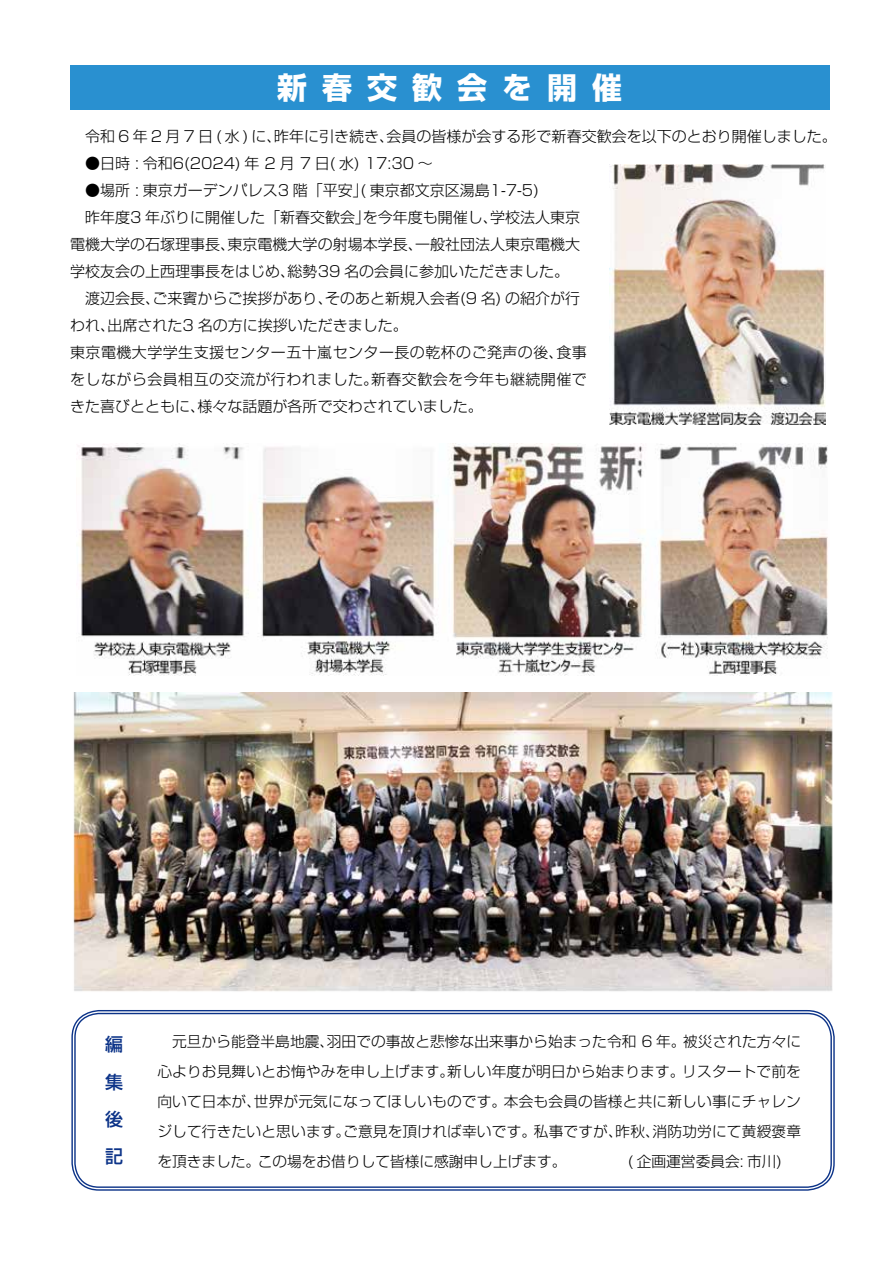
<style>
.page{position:relative;width:893px;height:1263px;background:#fff}
.page>*{position:absolute;margin:0;border:0;box-sizing:border-box;transform-origin:0 0}
.t1{font:700 30px "Shin Go Pro";letter-spacing:.5em;color:#fff}
.t2{font:500 18px/37.2px "Shin Go Pro";color:#0c3388;text-align:justify}
.t3{font:300 15px/27px "Shin Go Pro";color:#000}
.t4{font:300 14.7px/30px "Shin Go Pro";color:#000;text-align:justify}
</style>
<div class="page">
<div style="left:70px;top:65px;width:759px;height:44px;background:#2990d0"></div>
<div style="left:71px;top:1010px;width:764px;height:181px;border:1px solid #0c3388;border-radius:27px"></div>
<div style="left:74px;top:1013px;width:758px;height:175px;border:1px solid #0c3388;border-radius:24px"></div>
<img style="left:610px;top:165px;width:216px;height:259px">
<img style="left:77px;top:443px;width:751px;height:233px">
<img style="left:73px;top:692px;width:760px;height:300px">
<h1 class="t1" style="left:277px;top:63px;width:346px">新春交歓会を開催</h1>
<p class="t3" style="left:70px;top:121px;width:768px">　令和 6 年 2 月 7 日 ( 水 ) に、昨年に引き続き、会員の皆様が会する形で新春交歓会を以下のとおり開催しました。　●日時 : 令和6(2024) 年 2 月 7 日( 水) 17:30 〜<br>　●場所 : 東京ガーデンパレス3 階「平安」( 東京都文京区湯島1-7-5)<br>　昨年度3 年ぶりに開催した「新春交歓会」を今年度も開催し、学校法人東京<br>電機大学の石塚理事長、東京電機大学の射場本学長、一般社団法人東京電機大<br>学校友会の上西理事長をはじめ、総勢39 名の会員に参加いただきました。<br>　渡辺会長、ご来賓からご挨拶があり、そのあと新規入会者(9 名) の紹介が行<br>われ、出席された3 名の方に挨拶いただきました。<br>東京電機大学学生支援センター五十嵐センター長の乾杯のご発声の後、食事<br>をしながら会員相互の交流が行われました。新春交歓会を今年も継続開催で<br>きた喜びとともに、様々な話題が各所で交わされていました。</p>
<p class="t2" style="left:105px;top:1024px;width:19px">編集後記</p>
<p class="t4" style="left:157px;top:1025px;width:645px">　元旦から能登半島地震、羽田での事故と悲惨な出来事から始まった令和 6 年。被災された方々に心よりお見舞いとお悔やみを申し上げます。新しい年度が明日から始まります。リスタートで前を向いて日本が、世界が元気になってほしいものです。本会も会員の皆様と共に新しい事にチャレンジして行きたいと思います。ご意見を頂ければ幸いです。私事ですが、昨秋、消防功労にて黄綬褒章を頂きました。この場をお借りして皆様に感謝申し上げます。　　　</p>
<p class="t4" style="left:628px;top:1145px;width:156px">( 企画運営委員会: 市川)</p>
</div>
